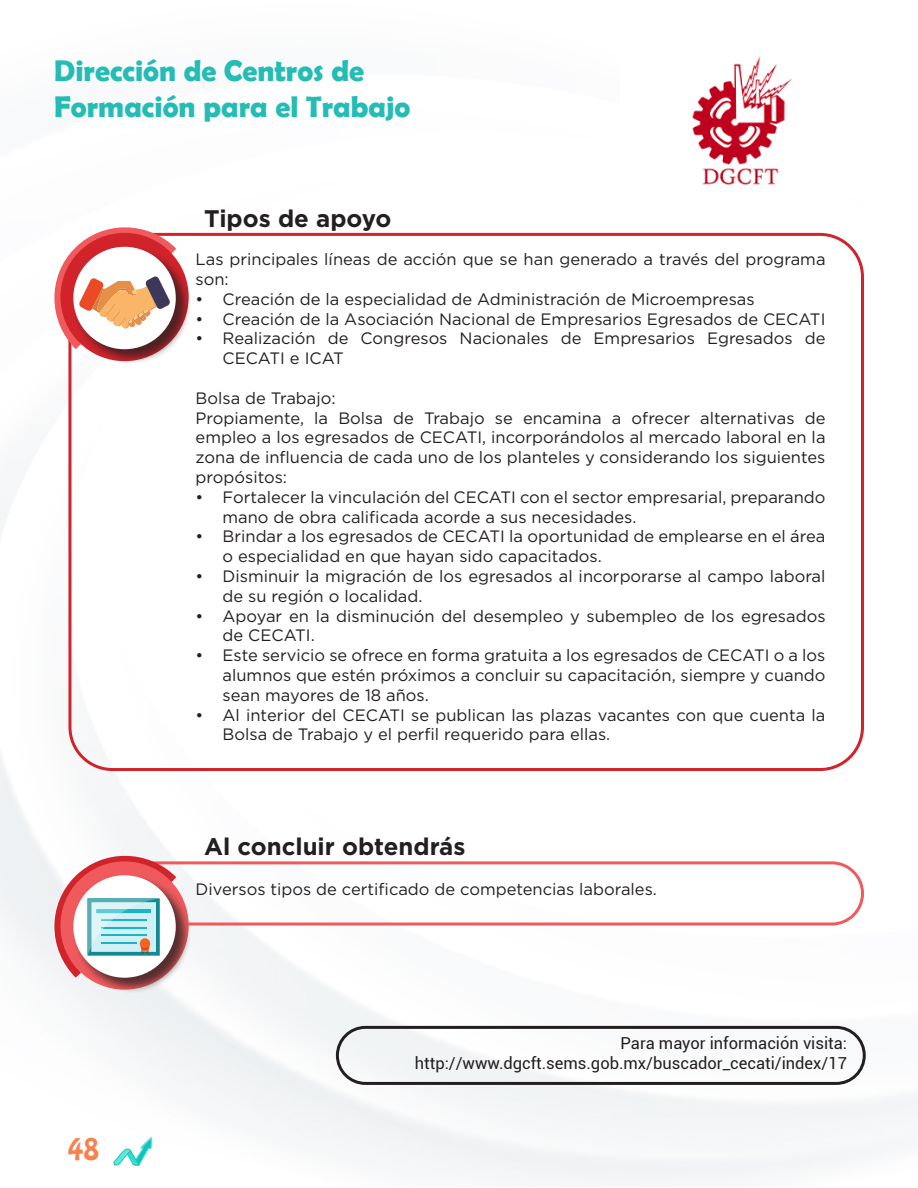
<style>
.page{position:relative;width:918px;height:1188px;background:#fff}
.page>*{position:absolute;margin:0;border:0;box-sizing:border-box;transform-origin:0 0}
.t1{font:700 30px "Berlin Sans FB Demi";color:#25bcb5}
.t2{font:27px "Hobo Std";color:#f58251}
.t3{font:700 24px "Gotham";color:#231f20}
.t4{font:16.5px/19.8px "Gotham";color:#231f20}
.t5{font:16.5px "Roboto";color:#231f20}
</style>
<div class="page">
<img style="left:0;top:232px;width:918px;height:952px">
<svg style="left:113px;top:1137px;width:39px;height:29px"></svg>
<img style="left:692px;top:56px;width:100px;height:129px">
<div style="left:68px;top:233px;width:796px;height:538px;border:3px solid #d1232a;border-radius:43px"></div>
<div style="left:79px;top:861px;width:785px;height:65px;border:3px solid #f05a5d;border-radius:31px"></div>
<div style="left:73px;top:246px;width:118px;height:119px;background:#231f20;opacity:.75"></div>
<div style="left:73px;top:875px;width:118px;height:118px;background:#231f20;opacity:.75"></div>
<svg style="left:41px;top:227px;width:143px;height:130px"></svg>
<svg style="left:41px;top:853px;width:143px;height:133px"></svg>
<div style="left:336px;top:1026px;width:530px;height:59px;border:3px solid #231f20;border-radius:28px"></div>
<p class="t1" style="left:54px;top:54px;width:312px">Dirección de Centros de</p>
<p class="t1" style="left:54px;top:90px;width:358px">Formación para el Trabajo</p>
<p class="t3" style="left:204px;top:202px;width:189px">Tipos de apoyo</p>
<p class="t4" style="left:196px;top:249px;width:631px">Las principales líneas de acción que se han generado a través del programa son:</p>
<p class="t4" style="left:196px;top:289px;width:561px">• Creación de la especialidad de Administración de Microempresas</p>
<p class="t4" style="left:196px;top:308px;width:631px">• Creación de la Asociación Nacional de Empresarios Egresados de CECATI</p>
<p class="t4" style="left:223px;top:328px;width:604px;text-indent:-27px">• Realización de Congresos Nacionales de Empresarios Egresados de<br>CECATI e ICAT</p>
<p class="t4" style="left:196px;top:388px;width:142px">Bolsa de Trabajo:</p>
<p class="t4" style="left:196px;top:407px;width:631px;text-align:justify">Propiamente, la Bolsa de Trabajo se encamina a ofrecer alternativas de empleo a los egresados de CECATI, incorporándolos al mercado laboral en la zona de influencia de cada uno de los planteles y considerando los siguientes propósitos:</p>
<p class="t4" style="left:223px;top:487px;width:604px;text-indent:-27px">• Fortalecer la vinculación del CECATI con el sector empresarial, preparando mano de obra calificada acorde a sus necesidades.</p>
<p class="t4" style="left:223px;top:526px;width:604px;text-indent:-27px">• Brindar a los egresados de CECATI la oportunidad de emplearse en el área o especialidad en que hayan sido capacitados.</p>
<p class="t4" style="left:223px;top:566px;width:604px;text-indent:-27px">• Disminuir la migración de los egresados al incorporarse al campo laboral de su región o localidad.</p>
<p class="t4" style="left:223px;top:605px;width:604px;text-indent:-27px">• Apoyar en la disminución del desempleo y subempleo de los egresados de CECATI.</p>
<p class="t4" style="left:223px;top:645px;width:604px;text-align:justify;text-indent:-27px">• Este servicio se ofrece en forma gratuita a los egresados de CECATI o a los alumnos que estén próximos a concluir su capacitación, siempre y cuando sean mayores de 18 años.</p>
<p class="t4" style="left:223px;top:704px;width:604px;text-indent:-27px">• Al interior del CECATI se publican las plazas vacantes con que cuenta la<br>Bolsa de Trabajo y el perfil requerido para ellas.</p>
<p class="t3" style="left:204px;top:831px;width:263px">Al concluir obtendrás</p>
<p class="t4" style="left:196px;top:879px;width:463px">Diversos tipos de certificado de competencias laborales.</p>
<h2 class="t2" style="left:68px;top:1130px;width:33px">48</h2>
<p class="t5" style="left:621px;top:1032px;width:228px">Para mayor información visita:</p>
<p class="t5" style="left:415px;top:1052px;width:434px">http://www.dgcft.sems.gob.mx/buscador_cecati/index/17</p>
</div>
